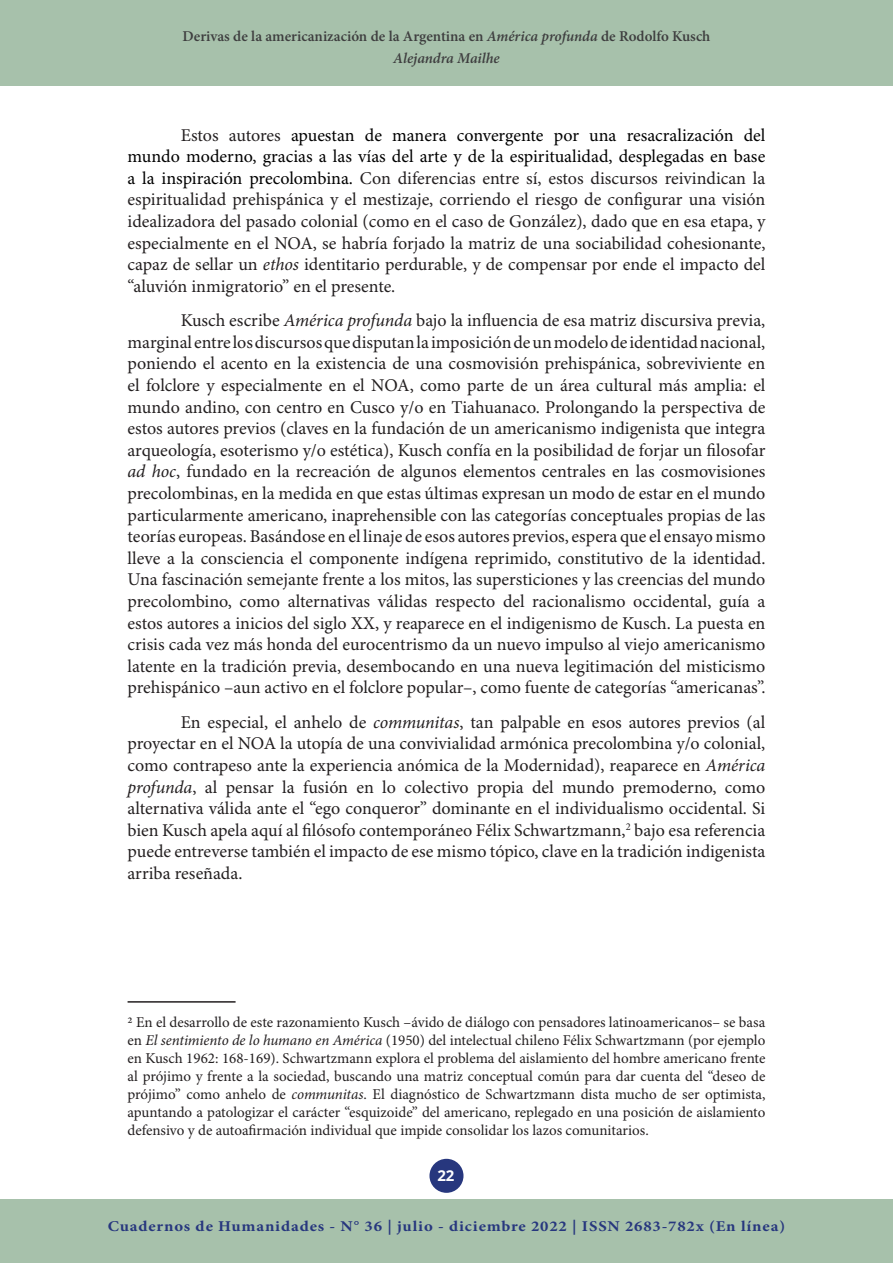
<style>
.page{position:relative;width:893px;height:1263px;background:#fff}
.page>*{position:absolute;margin:0;border:0;box-sizing:border-box;transform-origin:0 0}
.CUERPO{font:18px/21.6px "Minion Pro";color:#231f20;text-align:justify}
.FOOTNOTE{font:15px/18px "Minion Pro";color:#231f20;text-align:justify}
.t1{font:600 15px/22.5px "Minion Pro";color:#3e3e3f;text-align:center}
.t2{font:700 15px "Minion Pro";letter-spacing:.05em;color:#27377e;scale:1.11 1}
.t3{font:700 15px "Open Sans";color:#fff}
.s1{font-style:italic}
.s2{color:#000}
</style>
<div class="page">
<div style="left:429px;top:1159px;width:34px;height:34px;background:#27377e;border-radius:50%"></div>
<div style="left:0;top:0;width:893px;height:85px;background:#a7c1ab"></div>
<div style="left:0;top:1199px;width:893px;height:64px;background:#a7c1ab"></div>
<hr style="left:128px;top:1001px;width:108px;height:2px;background:#231f20">
<p class="t1" style="left:183px;top:25px;width:529px">Derivas de la americanización de la Argentina en <span class="s1">América profunda</span> de Rodolfo Kusch<br><span class="s1">Alejandra Mailhe</span></p>
<p class="CUERPO" style="left:128px;top:125px;width:639px;text-indent:53px">Estos autores <span class="s2">apuestan de manera convergente por una resacralización del mundo moderno, gracias a las vías del arte y de la espiritualidad, desplegadas en base a la inspiración precolombina.</span> Con diferencias entre sí, estos discursos reivindican la espiritualidad prehispánica y el mestizaje, corriendo el riesgo de configurar una visión idealizadora del pasado colonial (como en el caso de González), dado que en esa etapa, y especialmente en el NOA, se habría forjado la matriz de una sociabilidad cohesionante, capaz de sellar un <span class="s1">ethos</span> identitario perdurable, y de compensar por ende el impacto del “aluvión inmigratorio” en el presente.</p>
<p class="CUERPO" style="left:128px;top:310px;width:639px;text-indent:53px">Kusch escribe <span class="s1">América profunda</span> bajo la influencia de esa matriz discursiva previa, marginal entre los discursos que disputan la imposición de un modelo de identidad nacional, poniendo el acento en la existencia de una cosmovisión prehispánica, sobreviviente en el folclore y especialmente en el NOA, como parte de un área cultural más amplia: el mundo andino, con centro en Cusco y/o en Tiahuanaco. Prolongando la perspectiva de estos autores previos (claves en la fundación de un americanismo indigenista que integra arqueología, esoterismo y/o estética), Kusch confía en la posibilidad de forjar un filosofar <span class="s1">ad hoc</span>, fundado en la recreación de algunos elementos centrales en las cosmovisiones precolombinas, en la medida en que estas últimas expresan un modo de estar en el mundo particularmente americano, inaprehensible con las categorías conceptuales propias de las teorías europeas. Basándose en el linaje de esos autores previos, espera que el ensayo mismo lleve a la consciencia el componente indígena reprimido, constitutivo de la identidad.<br>Una fascinación semejante frente a los mitos, las supersticiones y las creencias del mundo precolombino, como alternativas válidas respecto del racionalismo occidental, guía a estos autores a inicios del siglo XX, y reaparece en el indigenismo de Kusch. La puesta en crisis cada vez más honda del eurocentrismo da un nuevo impulso al viejo americanismo latente en la tradición previa, desembocando en una nueva legitimación del misticismo prehispánico –aun activo en el folclore popular–, como fuente de categorías “americanas”.</p>
<p class="CUERPO" style="left:128px;top:712px;width:639px;text-indent:53px">En especial, el anhelo de <span class="s1">communitas</span>, tan palpable en esos autores previos (al proyectar en el NOA la utopía de una convivialidad armónica precolombina y/o colonial, como contrapeso ante la experiencia anómica de la Modernidad), reaparece en <span class="s1">América profunda</span>, al pensar la fusión en lo colectivo propia del mundo premoderno, como alternativa válida ante el “ego conqueror” dominante en el individualismo occidental. Si bien Kusch apela aquí al filósofo contemporáneo Félix Schwartzmann,<sup>2</sup> bajo esa referencia puede entreverse también el impacto de ese mismo tópico, clave en la tradición indigenista arriba reseñada.</p>
<p class="FOOTNOTE" style="left:128px;top:1014px;width:639px">2 En el desarrollo de este razonamiento Kusch –ávido de diálogo con pensadores latinoamericanos– se basa en <span class="s1">El sentimiento de lo humano en América</span> (1950) del intelectual chileno Félix Schwartzmann (por ejemplo en Kusch 1962: 168-169). Schwartzmann explora el problema del aislamiento del hombre americano frente al prójimo y frente a la sociedad, buscando una matriz conceptual común para dar cuenta del “deseo de prójimo” como anhelo de <span class="s1">communitas</span>. El diagnóstico de Schwartzmann dista mucho de ser optimista, apuntando a patologizar el carácter “esquizoide” del americano, replegado en una posición de aislamiento defensivo y de autoafirmación individual que impide consolidar los lazos comunitarios.</p>
<p class="t3" style="left:437px;top:1165px;width:19px">22</p>
<p class="t2" style="left:108px;top:1216px;width:612px">Cuadernos de Humanidades - N° 36 | julio - diciembre 2022 | ISSN 2683-782x (En línea)</p>
</div>
